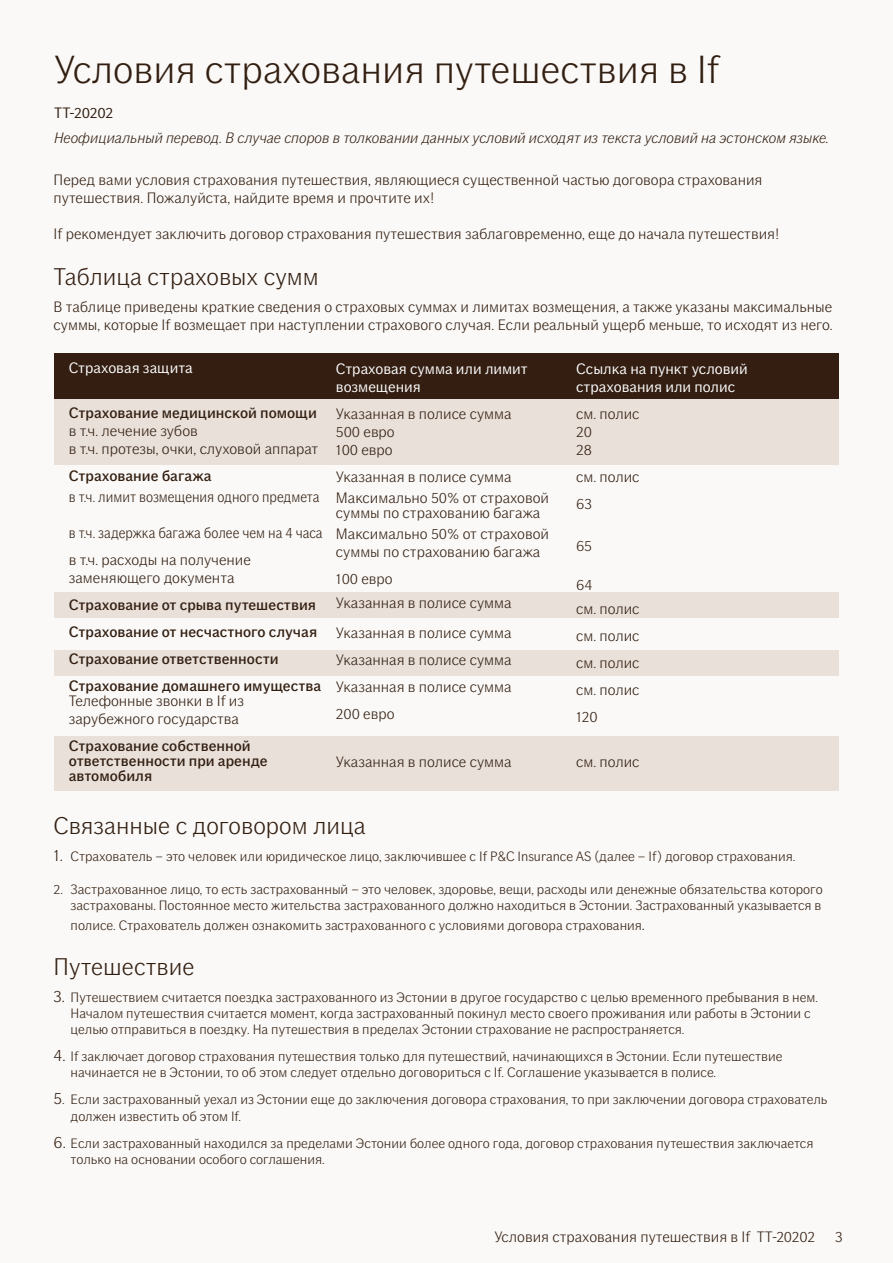
<style>
.page{position:relative;width:893px;height:1263px;background:#faf9f7}
.page>*{position:absolute;margin:0;border:0;box-sizing:border-box;transform-origin:0 0}
.t1{font:300 39px "If Sans";color:#331f12}
.t2{font:300 24px "If Sans";color:#331f12}
.t3{font:300 15px/18px "If Sans";color:#331f12}
.t4{font:500 15px/15px "If Sans";color:#331f12}
.t5{font:italic 300 15px "If Sans";color:#331f12}
.t6{font:15px/18px "If Sans";color:#fff}
.t7{font:300 15px "If Sans";color:#331f12;scale:.9 1}
.t8{font:300 15px "If Sans";color:#331e11}
.t9{font:15px "If Sans";letter-spacing:-.005em;color:#331f12}
.t10{font:300 13.5px/16.2px "If Sans";color:#331f12}
.s1{font-size:16.5px}
</style>
<div class="page">
<div style="left:54px;top:736px;width:785px;height:55px;background:#e8e0d9"></div>
<div style="left:54px;top:353px;width:785px;height:47px;background:#331e11"></div>
<div style="left:54px;top:400px;width:785px;height:65px;background:#e8e0d9"></div>
<div style="left:54px;top:592px;width:785px;height:25px;background:#e8e0d9"></div>
<div style="left:54px;top:650px;width:785px;height:25px;background:#e8e0d9"></div>
<p class="t1" style="left:54px;top:48px;width:667px">Условия страхования путешествия в If</p>
<p class="t9" style="left:54px;top:104px;width:61px">TT-20202</p>
<p class="t5" style="left:54px;top:129px;width:777px">Неофициальный перевод. В случае споров в толковании данных условий исходят из текста условий на эстонском языке.</p>
<p class="t3" style="left:54px;top:170px;width:710px">Перед вами условия страхования путешествия, являющиеся существенной частью договора страхования путешествия. Пожалуйста, найдите время и прочтите их!</p>
<p class="t3" style="left:54px;top:224px;width:727px">If рекомендует заключить договор страхования путешествия заблаговременно, еще до начала путешествия!</p>
<p class="t2" style="left:54px;top:263px;width:266px">Таблица страховых сумм</p>
<p class="t3" style="left:54px;top:298px;width:780px">В таблице приведены краткие сведения о страховых суммах и лимитах возмещения, а также указаны максимальные суммы, которые If возмещает при наступлении страхового случая. Если реальный ущерб меньше, то исходят из него.</p>
<p class="t6" style="left:69px;top:359px;width:125px">Страховая защита</p>
<p class="t4" style="left:69px;top:405px;width:250px">Страхование медицинской помощи</p>
<p class="t3" style="left:69px;top:422px;width:130px">в т.ч. лечение зубов</p>
<p class="t3" style="left:69px;top:440px;width:251px">в т.ч. протезы, очки, слуховой аппарат</p>
<p class="t4" style="left:69px;top:468px;width:144px">Страхование багажа</p>
<p class="t7" style="left:69px;top:488px;width:280px">в т.ч. лимит возмещения одного предмета</p>
<p class="t7" style="left:69px;top:524px;width:284px">в т.ч. задержка багажа более чем на 4 часа</p>
<p class="t3" style="left:69px;top:551px;width:184px">в т.ч. расходы на получение заменяющего документа</p>
<p class="t4" style="left:69px;top:597px;width:249px">Страхование от срыва путешествия</p>
<p class="t4" style="left:69px;top:624px;width:250px">Страхование от несчастного случая</p>
<p class="t4" style="left:69px;top:651px;width:211px">Страхование ответственности</p>
<p class="t4" style="left:69px;top:678px;width:254px">Страхование домашнего имущества</p>
<p class="t3" style="left:69px;top:692px;width:177px">Телефонные звонки в If из зарубежного государства</p>
<p class="t4" style="left:69px;top:738px;width:200px">Страхование собственной ответственности при аренде автомобиля</p>
<p class="t6" style="left:336px;top:360px;width:193px">Страховая сумма или лимит возмещения</p>
<p class="t3" style="left:336px;top:405px;width:177px">Указанная в полисе сумма</p>
<p class="t3" style="left:336px;top:423px;width:60px">500 евро</p>
<p class="t3" style="left:336px;top:441px;width:58px">100 евро</p>
<p class="t3" style="left:336px;top:468px;width:177px">Указанная в полисе сумма</p>
<p class="t3" style="left:336px;top:489px;width:215px">Максимально 50% от страховой</p>
<p class="t3" style="left:336px;top:504px;width:206px">суммы по страхованию багажа</p>
<p class="t3" style="left:336px;top:525px;width:215px">Максимально 50% от страховой</p>
<p class="t3" style="left:336px;top:543px;width:206px">суммы по страхованию багажа</p>
<p class="t3" style="left:336px;top:570px;width:58px">100 евро</p>
<p class="t3" style="left:336px;top:594px;width:177px">Указанная в полисе сумма</p>
<p class="t3" style="left:336px;top:624px;width:177px">Указанная в полисе сумма</p>
<p class="t3" style="left:336px;top:651px;width:177px">Указанная в полисе сумма</p>
<p class="t3" style="left:336px;top:678px;width:177px">Указанная в полисе сумма</p>
<p class="t3" style="left:336px;top:705px;width:60px">200 евро</p>
<p class="t3" style="left:336px;top:753px;width:177px">Указанная в полисе сумма</p>
<p class="t6" style="left:576px;top:360px;width:173px">Ссылка на пункт условий страхования или полис</p>
<p class="t3" style="left:576px;top:405px;width:65px">см. полис</p>
<p class="t3" style="left:576px;top:423px;width:17px">20</p>
<p class="t3" style="left:576px;top:441px;width:17px">28</p>
<p class="t3" style="left:576px;top:468px;width:65px">см. полис</p>
<p class="t3" style="left:576px;top:495px;width:17px">63</p>
<p class="t3" style="left:576px;top:537px;width:17px">65</p>
<p class="t3" style="left:576px;top:576px;width:18px">64</p>
<p class="t3" style="left:576px;top:600px;width:65px">см. полис</p>
<p class="t3" style="left:576px;top:627px;width:65px">см. полис</p>
<p class="t3" style="left:576px;top:654px;width:65px">см. полис</p>
<p class="t3" style="left:576px;top:676px;width:65px;line-height:27px">см. полис<br>120</p>
<p class="t3" style="left:576px;top:753px;width:65px">см. полис</p>
<p class="t2" style="left:54px;top:812px;width:313px">Связанные с договором лица</p>
<p class="t10" style="left:54px;top:849px;width:743px"><span class="s1">1.</span> Страхователь – это человек или юридическое лицо, заключившее с If P&amp;C Insurance AS (далее – If) договор страхования.</p>
<p class="t10" style="left:54px;top:881px;width:771px;text-align:right">2. Застрахованное лицо, то есть застрахованный – это человек, здоровье, вещи, расходы или денежные обязательства которого застрахованы. Постоянное место жительства застрахованного должно находиться в Эстонии. Застрахованный указывается в</p>
<p class="t10" style="left:71px;top:917px;width:576px">полисе. Страхователь должен ознакомить застрахованного с условиями договора страхования<span class="s1">.</span></p>
<p class="t2" style="left:54px;top:953px;width:142px">Путешествие</p>
<p class="t10" style="left:71px;top:989px;width:749px;text-indent:-17px"><span class="s1">3.</span> Путешествием считается поездка застрахованного из Эстонии в другое государство с целью временного пребывания в нем.<br>Началом путешествия считается момент, когда застрахованный покинул место своего проживания или работы в Эстонии с целью отправиться в поездку. На путешествия в пределах Эстонии страхование не распространяется.</p>
<p class="t10" style="left:71px;top:1048px;width:713px;text-indent:-17px"><span class="s1">4.</span> If заключает договор страхования путешествия только для путешествий, начинающихся в Эстонии. Если путешествие начинается не в Эстонии, то об этом следует отдельно договориться с If. Соглашение указывается в полисе.</p>
<p class="t10" style="left:71px;top:1092px;width:758px;text-indent:-17px"><span class="s1">5</span>. Если застрахованный уехал из Эстонии еще до заключения договора страхования, то при заключении договора страхователь должен известить об этом If.</p>
<p class="t10" style="left:71px;top:1135px;width:744px;text-indent:-17px"><span class="s1">6.</span> Если застрахованный находился за пределами Эстонии более одного года, договор страхования путешествия заключается только на основании особого соглашения.</p>
<p class="t8" style="left:494px;top:1228px;width:322px">Условия страхования путешествия в If TT-20202</p>
<p class="t8" style="left:835px;top:1228px;width:9px">3</p>
</div>
